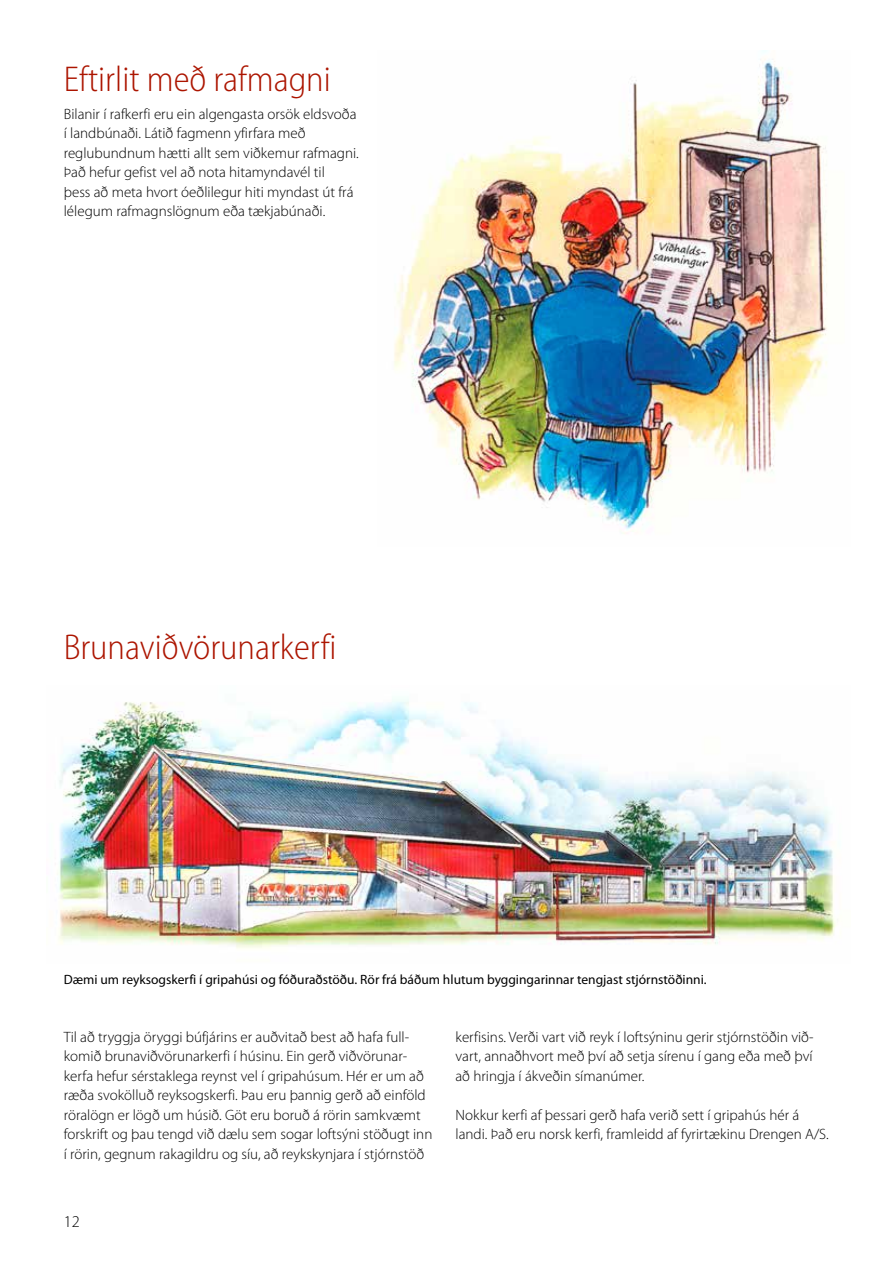
<style>
.page{position:relative;width:893px;height:1263px;background:#fff}
.page>*{position:absolute;margin:0;border:0;box-sizing:border-box;transform-origin:0 0}
.t1{font:300 semi-condensed 36px "Myriad Pro";color:#ac1500}
.t2{font:300 16.5px "Myriad Pro";color:#000}
.t3{font:300 15px/19.5px "Myriad Pro";color:#000}
.t4{font:13.5px "Myriad Pro";color:#000}
</style>
<div class="page">
<img style="left:394px;top:51px;width:433px;height:483px">
<img style="left:58px;top:698px;width:780px;height:251px">
<h1 class="t1" style="left:64px;top:59px;width:268px">Eftirlit með rafmagni</h1>
<p class="t3" style="left:64px;top:104px;width:296px">Bilanir í rafkerfi eru ein algengasta orsök eldsvoða í landbúnaði. Látið fagmenn yfirfara með reglubundnum hætti allt sem viðkemur rafmagni.<br>Það hefur gefist vel að nota hitamyndavél til<br>þess að meta hvort óeðlilegur hiti myndast út frá lélegum rafmagnslögnum eða tækjabúnaði.</p>
<h1 class="t1" style="left:64px;top:627px;width:274px">Brunaviðvörunarkerfi</h1>
<p class="t4" style="left:64px;top:971px;width:644px">Dæmi um reyksogskerfi í gripahúsi og fóðuraðstöðu. Rör frá báðum hlutum byggingarinnar tengjast stjórnstöðinni.</p>
<p class="t3" style="left:64px;top:1027px;width:370px">Til að tryggja öryggi búfjárins er auðvitað best að hafa full&shy;komið brunaviðvörunarkerfi í húsinu. Ein gerð viðvörunar&shy;kerfa hefur sérstaklega reynst vel í gripahúsum. Hér er um að ræða svokölluð reyksogskerfi. Þau eru þannig gerð að einföld röralögn er lögð um húsið. Göt eru boruð á rörin samkvæmt forskrift og þau tengd við dælu sem sogar loftsýni stöðugt inn í rörin, gegnum rakagildru og síu, að reykskynjara í stjórnstöð</p>
<p class="t3" style="left:455px;top:1027px;width:359px;text-align:justify">kerfisins. Verði vart við reyk í loftsýninu gerir stjórnstöðin við&shy;vart, annaðhvort með því að setja sírenu í gang eða með því að hringja í ákveðin símanúmer.</p>
<p class="t3" style="left:455px;top:1105px;width:375px">Nokkur kerfi af þessari gerð hafa verið sett í gripahús hér á landi. Það eru norsk kerfi, framleidd af fyrirtækinu Drengen A/S.</p>
<p class="t2" style="left:64px;top:1212px;width:18px">12</p>
</div>
